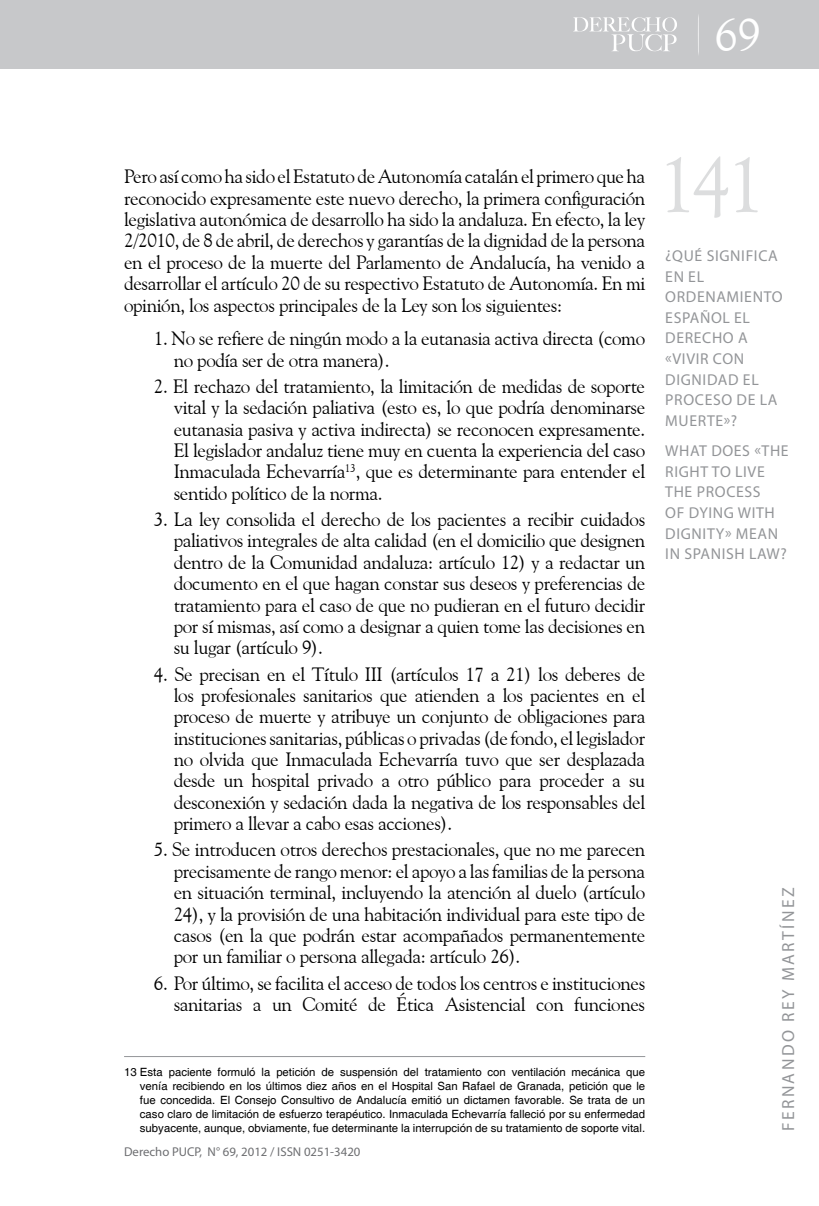
<style>
.page{position:relative;width:819px;height:1206px;background:#fff}
.page>*{position:absolute;margin:0;border:0;box-sizing:border-box;transform-origin:0 0}
.t1{font:78.75px "Goudy Old Style BT";color:#dcddde}
.t2{font:46.38px "Goudy Old Style BT";color:#fff}
.t3{font:19.25px/21.3px "Goudy Old Style BT";letter-spacing:-.02em;color:#000;text-align:justify}
.t4{font:17.5px "Myriad Pro";letter-spacing:.14em;color:#939598}
.t5{font:15.75px/20.7px "Myriad Pro";letter-spacing:.04em;color:#939598}
.t6{font:12.78px "Myriad Pro";color:#6d6e71}
.t7{font:11.38px/14px "Helvetica";color:#000;text-align:justify}
</style>
<div class="page">
<div style="left:0;top:0;width:819px;height:69px;background:#c7c8ca"></div>
<svg style="left:573px;top:17px;width:104px;height:34px"></svg>
<hr style="left:124px;top:1056px;width:521px;height:1px;background:#939598">
<h2 class="t2" style="left:714px;top:6px;width:47px">69</h2>
<p class="t3" style="left:124px;top:166px;width:522px">Pero así como ha sido el Estatuto de Autonomía catalán el primero que ha reconocido expresamente este nuevo derecho, la primera configuración legislativa autonómica de desarrollo ha sido la andaluza. En efecto, la ley 2/2010, de 8 de abril, de derechos y garantías de la dignidad de la persona en el proceso de la muerte del Parlamento de Andalucía, ha venido a desarrollar el artículo 20 de su respectivo Estatuto de Autonomía. En mi opinión, los aspectos principales de la Ley son los siguientes:</p>
<p class="t3" style="left:174px;top:327px;width:473px;text-indent:-20px">1. No se refiere de ningún modo a la eutanasia activa directa (como no podía ser de otra manera).</p>
<p class="t3" style="left:174px;top:375px;width:473px;text-indent:-20px">2. El rechazo del tratamiento, la limitación de medidas de soporte vital y la sedación paliativa (esto es, lo que podría denominarse eutanasia pasiva y activa indirecta) se reconocen expresamente.<br>El legislador andaluz tiene muy en cuenta la experiencia del caso Inmaculada Echevarría<sup>13</sup>, que es determinante para entender el sentido político de la norma.</p>
<p class="t3" style="left:174px;top:508px;width:473px;text-indent:-20px">3. La ley consolida el derecho de los pacientes a recibir cuidados paliativos integrales de alta calidad (en el domicilio que designen dentro de la Comunidad andaluza: artículo 12) y a redactar un documento en el que hagan constar sus deseos y preferencias de tratamiento para el caso de que no pudieran en el futuro decidir por sí mismas, así como a designar a quien tome las decisiones en su lugar (artículo 9).</p>
<p class="t3" style="left:174px;top:663px;width:473px;text-indent:-20px">4. Se precisan en el Título III (artículos 17 a 21) los deberes de los profesionales sanitarios que atienden a los pacientes en el proceso de muerte y atribuye un conjunto de obligaciones para instituciones sanitarias, públicas o privadas (de fondo, el legislador no olvida que Inmaculada Echevarría tuvo que ser desplazada desde un hospital privado a otro público para proceder a su desconexión y sedación dada la negativa de los responsables del primero a llevar a cabo esas acciones).</p>
<p class="t3" style="left:174px;top:838px;width:473px;text-indent:-20px">5. Se introducen otros derechos prestacionales, que no me parecen precisamente de rango menor: el apoyo a las familias de la persona en situación terminal, incluyendo la atención al duelo (artículo 24), y la provisión de una habitación individual para este tipo de casos (en la que podrán estar acompañados permanentemente por un familiar o persona allegada: artículo 26).</p>
<p class="t3" style="left:154px;top:971px;width:493px;text-align:right">6. Por último, se facilita el acceso de todos los centros e instituciones sanitarias a un Comité de Ética Asistencial con funciones</p>
<p class="t7" style="left:140px;top:1064px;width:506px;text-indent:-16px">13 Esta paciente formuló la petición de suspensión del tratamiento con ventilación mecánica que venía recibiendo en los últimos diez años en el Hospital San Rafael de Granada, petición que le fue concedida. El Consejo Consultivo de Andalucía emitió un dictamen favorable. Se trata de un caso claro de limitación de esfuerzo terapéutico. Inmaculada Echevarría falleció por su enfermedad subyacente, aunque, obviamente, fue determinante la interrupción de su tratamiento de soporte vital.</p>
<p class="t6" style="left:124px;top:1144px;width:160px">DERECHO PUCP, N° 69, 2012 / ISSN</p>
<p class="t6" style="left:304px;top:1144px;width:58px">0251-3420</p>
<h1 class="t1" style="left:657px;top:136px;width:109px">141</h1>
<p class="t5" style="left:665px;top:245px;width:119px">¿QUÉ SIGNIFICA<br>EN EL<br>ORDENAMIENTO<br>ESPAÑOL EL<br>DERECHO A «VIVIR CON<br>DIGNIDAD EL<br>PROCESO DE LA<br>MUERTE»?</p>
<p class="t5" style="left:665px;top:440px;width:125px">WHAT DOES «THE<br>RIGHT TO LIVE<br>THE PROCESS<br>OF DYING WITH<br>DIGNITY» MEAN<br>IN SPANISH LAW?</p>
<p class="t4" style="left:777px;top:1131px;width:246px;rotate:-90deg">FERNANDO REY MARTÍNEZ</p>
</div>
